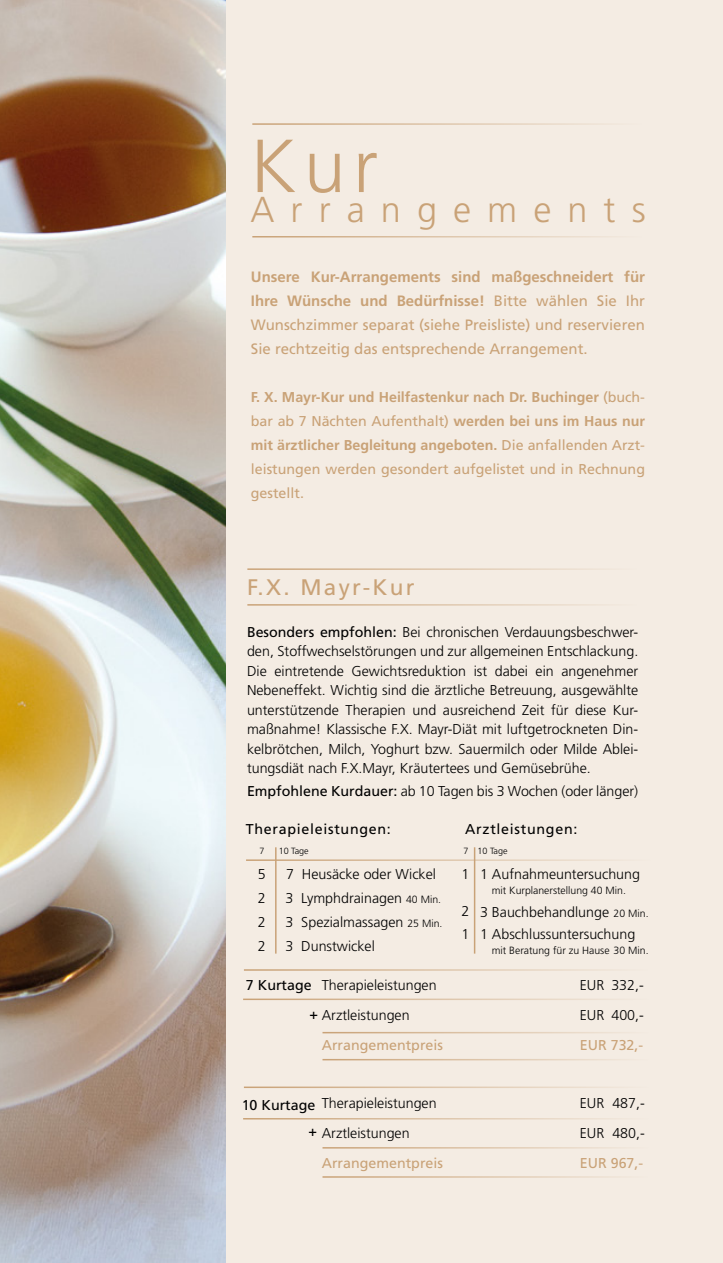
<style>
.page{position:relative;width:723px;height:1263px;background:#fff}
.page>*{position:absolute;margin:0;border:0;box-sizing:border-box;transform-origin:0 0}
.t1{font:300 75px "Frutiger";color:#c9a277}
.t2{font:300 36.15px "Frutiger";letter-spacing:.445em;color:#c9a277}
.t3{font:22.5px "Frutiger";letter-spacing:.1em;color:#c9a277}
.t4{font:15px/24px "Frutiger";color:#c9a277;text-align:justify}
.t5{font:300 14.25px/19.5px "Frutiger";color:#000;text-align:justify}
.t6{font:14.25px/24px "Frutiger";color:#c9a277;text-align:justify}
.t7{font:14.25px "Frutiger";letter-spacing:.05em;color:#000}
.t8{font:14.25px "Frutiger";color:#000}
.t9{font:300 10.5px "Frutiger";color:#000}
.t10{font:300 9px "Frutiger";color:#000}
.s1{font-weight:700}
.s2{font-weight:400}
.s3{font-size:10.5px}
</style>
<div class="page">
<div style="left:125px;top:0;width:598px;height:1263px;background:#f4ece3"></div>
<img style="left:0;top:0;width:225px;height:1263px">
<hr style="left:252px;top:123px;width:390px;height:2px;background:#c9a277">
<hr style="left:252px;top:236px;width:390px;height:1px;background:#c9a277">
<hr style="left:247px;top:568px;width:390px;height:2px;background:#c9a277">
<hr style="left:247px;top:604px;width:390px;height:2px;background:#c9a277">
<hr style="left:244px;top:969px;width:404px;height:2px;background:#c9a277">
<hr style="left:243px;top:998px;width:405px;height:2px;background:#c9a277">
<hr style="left:322px;top:1032px;width:326px;height:1px;background:#c9a277">
<hr style="left:322px;top:1059px;width:326px;height:1px;background:#c9a277">
<hr style="left:244px;top:1086px;width:404px;height:2px;background:#c9a277">
<hr style="left:243px;top:1118px;width:405px;height:1px;background:#c9a277">
<hr style="left:322px;top:1147px;width:326px;height:1px;background:#c9a277">
<hr style="left:322px;top:1176px;width:326px;height:2px;background:#c9a277">
<hr style="left:275px;top:847px;width:2px;height:107px;background:#c9a277">
<hr style="left:474px;top:847px;width:1px;height:107px;background:#c9a277">
<hr style="left:246px;top:859px;width:405px;height:2px;background:#c9a277">
<p class="t1" style="left:250px;top:124px;width:129px">Kur</p>
<p class="t2" style="left:250px;top:189px;width:397px">Arrangements</p>
<p class="t4" style="left:251px;top:264px;width:396px"><span class="s1">Unsere Kur-Arrangements sind maßgeschneidert für Ihre Wünsche und Bedürfnisse!</span> Bitte wählen Sie Ihr Wunschzimmer separat (siehe Preisliste) und reservieren Sie rechtzeitig das entsprechende Arrangement.</p>
<p class="t6" style="left:251px;top:385px;width:396px"><span class="s1">F. X. Mayr-Kur und Heilfastenkur nach Dr. Buchinger</span> (buch&shy;bar ab 7 Nächten Aufenthalt) <span class="s1">werden bei uns im Haus nur mit ärztlicher Begleitung angeboten.</span> Die anfallenden Arzt&shy;leistungen werden gesondert aufgelistet und in Rechnung gestellt.</p>
<p class="t3" style="left:247px;top:574px;width:169px">F.X. Mayr-Kur</p>
<p class="t5" style="left:247px;top:622px;width:393px"><span class="s2">Besonders empfohlen:</span> Bei chronischen Verdauungsbeschwer&shy;den, Stoffwechselstörungen und zur allgemeinen Entschlackung.<br>Die eintretende Gewichtsreduktion ist dabei ein angenehmer Nebeneffekt. Wichtig sind die ärztliche Betreuung, ausgewählte unterstützende Therapien und ausreichend Zeit für diese Kur&shy;maßnahme! Klassische F.X. Mayr-Diät mit luftgetrockneten Din&shy;kelbrötchen, Milch, Yoghurt bzw. Sauermilch oder Milde Ablei&shy;tungsdiät nach F.X.Mayr, Kräutertees und Gemüsebrühe.</p>
<p class="t5" style="left:247px;top:781px;width:393px"><span class="s2">Empfohlene Kurdauer:</span> ab 10 Tagen bis 3 Wochen (oder länger)</p>
<p class="t7" style="left:246px;top:821px;width:147px">Therapieleistungen:</p>
<p class="t5" style="left:258px;top:864px;width:9px">5</p>
<p class="t5" style="left:286px;top:864px;width:151px">7 Heusäcke oder Wickel</p>
<p class="t5" style="left:258px;top:888px;width:9px">2</p>
<p class="t5" style="left:285px;top:888px;width:157px">3 Lymphdrainagen <span class="s3">40 Min.</span></p>
<p class="t5" style="left:258px;top:912px;width:9px">2</p>
<p class="t5" style="left:285px;top:912px;width:158px">3 Spezialmassagen <span class="s3">25 Min.</span></p>
<p class="t5" style="left:258px;top:936px;width:9px">2</p>
<p class="t5" style="left:285px;top:936px;width:91px">3 Dunstwickel</p>
<p class="t7" style="left:465px;top:821px;width:114px">Arztleistungen:</p>
<p class="t10" style="left:259px;top:846px;width:7px">7</p>
<p class="t10" style="left:279px;top:846px;width:32px">10 Tage</p>
<p class="t10" style="left:463px;top:846px;width:7px">7</p>
<p class="t10" style="left:477px;top:846px;width:32px">10 Tage</p>
<p class="t5" style="left:461px;top:864px;width:9px">1</p>
<p class="t5" style="left:461px;top:901px;width:9px">2</p>
<p class="t5" style="left:461px;top:924px;width:9px">1</p>
<p class="t5" style="left:480px;top:864px;width:161px">1 Aufnahmeuntersuchung</p>
<p class="t9" style="left:492px;top:884px;width:136px">mit Kurplanerstellung 40 Min.</p>
<p class="t5" style="left:480px;top:902px;width:170px">3 Bauchbehandlunge <span class="s3">20 Min.</span></p>
<p class="t5" style="left:480px;top:924px;width:157px">1 Abschlussuntersuchung</p>
<p class="t9" style="left:492px;top:944px;width:158px">mit Beratung für zu Hause 30 Min.</p>
<p class="t5" style="left:322px;top:975px;width:116px">Therapieleistungen</p>
<p class="t5" style="left:580px;top:975px;width:66px">EUR 332,-</p>
<p class="t5" style="left:309px;top:1005px;width:102px"><span class="s2">+</span> Arztleistungen</p>
<p class="t5" style="left:580px;top:1005px;width:66px">EUR 400,-</p>
<p class="t6" style="left:322px;top:1033px;width:123px">Arrangementpreis</p>
<p class="t6" style="left:580px;top:1033px;width:65px">EUR 732,-</p>
<p class="t8" style="left:246px;top:977px;width:67px">7 Kurtage</p>
<p class="t5" style="left:322px;top:1094px;width:116px">Therapieleistungen</p>
<p class="t5" style="left:580px;top:1094px;width:66px">EUR 487,-</p>
<p class="t5" style="left:322px;top:1124px;width:89px">Arztleistungen</p>
<p class="t5" style="left:580px;top:1124px;width:66px">EUR 480,-</p>
<p class="t6" style="left:322px;top:1151px;width:123px">Arrangementpreis</p>
<p class="t6" style="left:580px;top:1151px;width:65px">EUR 967,-</p>
<p class="t8" style="left:242px;top:1096px;width:75px">10 Kurtage</p>
<p class="t7" style="left:308px;top:1123px;width:10px">+</p>
</div>
